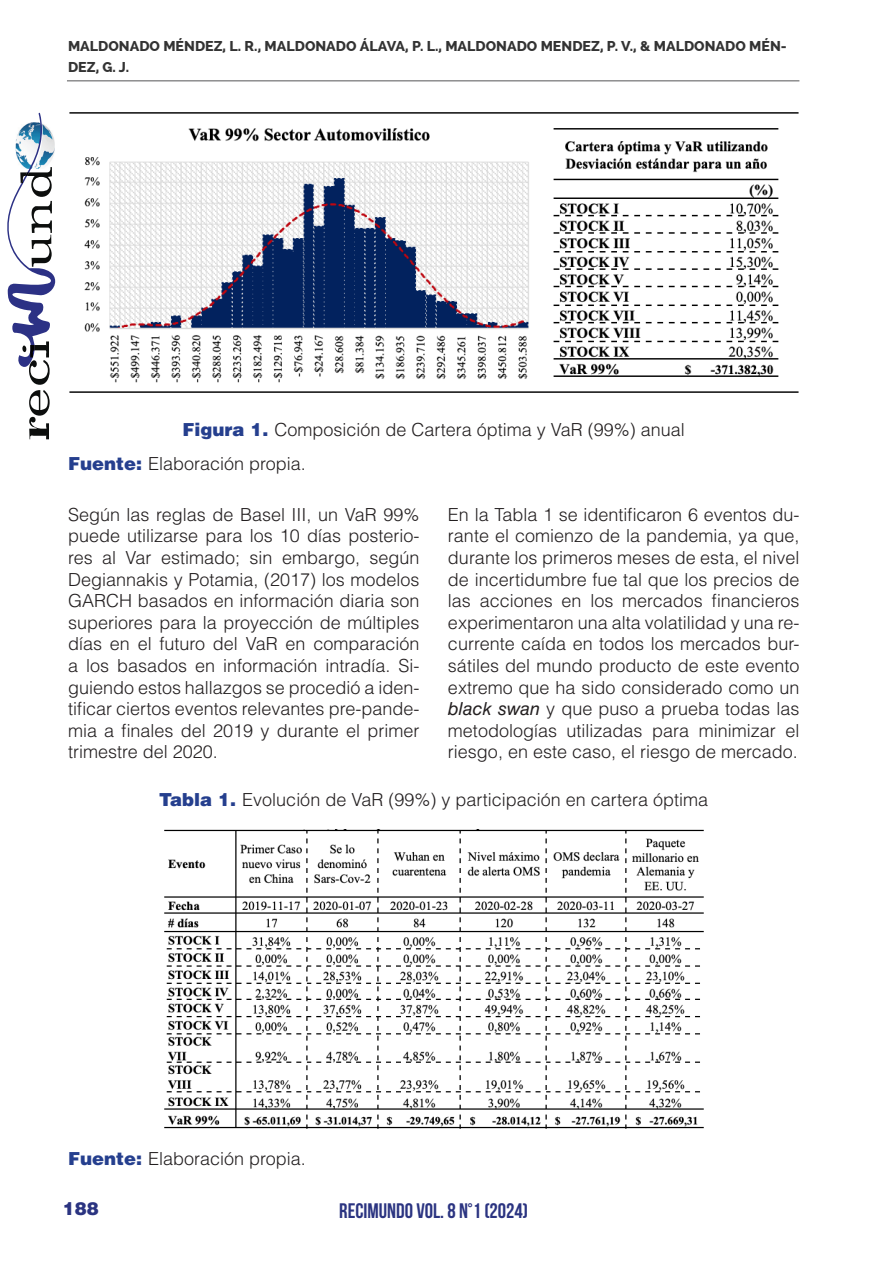
<style>
.page{position:relative;width:893px;height:1263px;background:#fff}
.page>*{position:absolute;margin:0;border:0;box-sizing:border-box;transform-origin:0 0}
.t1{font:700 21px "Bebas Neue";color:#2b3481}
.t2{font:300 18px/21.6px "Helvetica LT Std";color:#231f20;text-align:justify}
.t3{font:900 18px "Helvetica LT Std";color:#2b3481}
.t4{font:800 14.25px/21px "Raleway";color:#333}
.s1{font-weight:900;color:#253f8e}
.s2{font-weight:400;font-style:italic}
</style>
<div class="page">
<hr style="left:67px;top:80px;width:732px;height:1px;background:#545557">
<svg style="left:7px;top:113px;width:48px;height:326px"></svg>
<img style="left:69px;top:112px;width:730px;height:281px">
<img style="left:164px;top:830px;width:540px;height:298px">
<p class="t4" style="left:68px;top:35px;width:720px">MALDONADO MÉNDEZ, L. R., MALDONADO ÁLAVA, P. L., MALDONADO MENDEZ, P. V., &amp; MALDONADO MÉN-<br>DEZ, G. J.</p>
<p class="t2" style="left:182px;top:418px;width:504px"><span class="s1">Figura 1.</span> Composición de Cartera óptima y VaR (99%) anual</p>
<p class="t2" style="left:68px;top:453px;width:239px"><span class="s1">Fuente:</span> Elaboración propia.</p>
<p class="t2" style="left:68px;top:503px;width:353px">Según las reglas de Basel III, un VaR 99% puede utilizarse para los 10 días posterio&shy;res al Var estimado; sin embargo, según Degiannakis y Potamia, (2017) los modelos GARCH basados en información diaria son superiores para la proyección de múltiples días en el futuro del VaR en comparación a los basados en información intradía. Si&shy;guiendo estos hallazgos se procedió a iden&shy;tificar ciertos eventos relevantes pre-pande&shy;mia a finales del 2019 y durante el primer trimestre del 2020.</p>
<p class="t2" style="left:448px;top:503px;width:353px">En la Tabla 1 se identificaron 6 eventos du&shy;rante el comienzo de la pandemia, ya que, durante los primeros meses de esta, el nivel de incertidumbre fue tal que los precios de las acciones en los mercados financieros experimentaron una alta volatilidad y una re&shy;currente caída en todos los mercados bur&shy;sátiles del mundo producto de este evento extremo que ha sido considerado como un <span class="s2">black swan</span> y que puso a prueba todas las metodologías utilizadas para minimizar el riesgo, en este caso, el riesgo de mercado.</p>
<p class="t2" style="left:159px;top:788px;width:550px"><span class="s1">Tabla 1.</span> Evolución de VaR (99%) y participación en cartera óptima</p>
<p class="t2" style="left:68px;top:1148px;width:239px"><span class="s1">Fuente:</span> Elaboración propia.</p>
<p class="t3" style="left:63px;top:1197px;width:38px">188</p>
<p class="t1" style="left:339px;top:1199px;width:190px">RECIMUNDO VOL. 8 N°1 (2024)</p>
</div>
